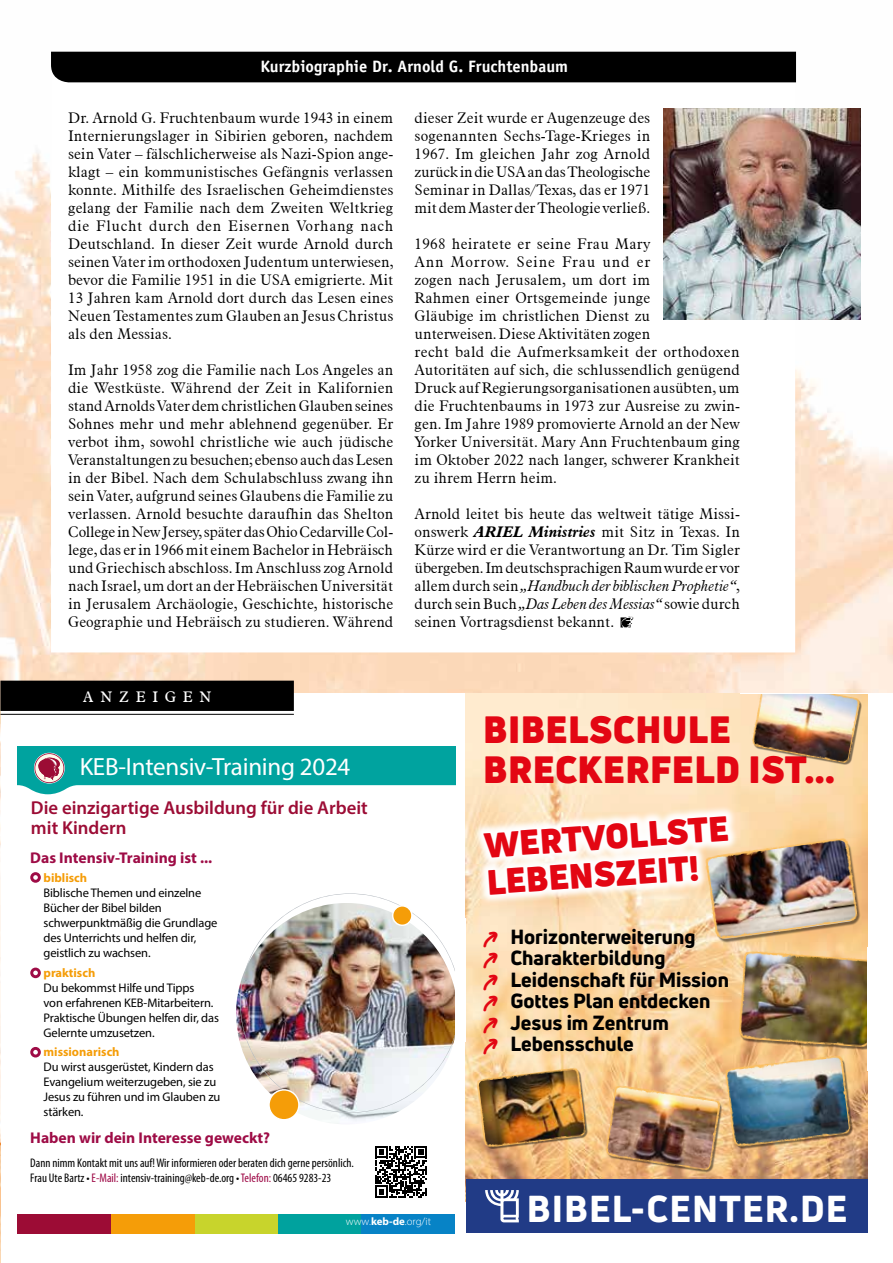
<style>
.page{position:relative;width:893px;height:1263px;background:#fff}
.page>*{position:absolute;margin:0;border:0;box-sizing:border-box;transform-origin:0 0}
.t1{font:900 37.2px/40px "Uni Neue";letter-spacing:.01em;color:#e30613}
.t2{font:800 36.75px "Uni Neue";letter-spacing:.03em;color:#fff}
.t3{font:900 34.35px/37.2px "Uni Neue";color:#e30613}
.t4{font:24.9px "Myriad Pro";letter-spacing:-.01em;color:#fff}
.t5{font:800 20.1px/21.5px "Uni Neue";color:#000}
.t6{font:600 18.75px/20.2px "Myriad Pro";color:#9c0c35}
.t7{font:700 16.5px "Officina Sans";color:#fff}
.t8{font:700 15.6px "Myriad Pro";color:#9e0c46}
.t9{font:300 15px/18px "Aldine 721 BT";color:#000;text-align:justify}
.t10{font:15px "Aldine 721 BT";letter-spacing:.45em;color:#fff}
.t11{font:12.45px/15px "Myriad Pro";letter-spacing:-.01em;color:#000}
.t12{font:condensed 12.45px/15px "Myriad Pro";color:#000}
.t13{font:700 12.45px "Myriad Pro";color:#f59d08}
.t14{font:300 10.8px "Myriad Pro";color:#fff}
.s1{font-weight:700;font-style:italic}
.s2{font-style:italic}
.s3{color:#9d0745}
.s4{font-weight:700}
.s5{font-family:"Peax Webdesignarrows";font-weight:400;color:#e30613}
</style>
<div class="page">
<img style="left:0;top:51px;width:893px;height:1212px">
<div style="left:1px;top:693px;width:892px;height:570px;background:#fff"></div>
<div style="left:51px;top:72px;width:744px;height:580px;background:#fff"></div>
<div style="left:51px;top:52px;width:745px;height:30px;background:#000"></div>
<svg style="left:620px;top:617px;width:14px;height:11px"></svg>
<img style="left:663px;top:109px;width:197px;height:210px">
<img style="left:466px;top:693px;width:401px;height:486px">
<div style="left:466px;top:1179px;width:401px;height:54px;background:#213b86"></div>
<svg style="left:485px;top:1190px;width:34px;height:32px"></svg>
<img style="left:748px;top:694px;width:119px;height:74px">
<img style="left:721px;top:1051px;width:139px;height:100px">
<img style="left:474px;top:1064px;width:118px;height:87px">
<img style="left:701px;top:834px;width:165px;height:110px">
<img style="left:601px;top:1082px;width:123px;height:93px">
<svg style="left:472px;top:804px;width:271px;height:103px"></svg>
<img style="left:734px;top:947px;width:133px;height:104px">
<hr style="left:740px;top:693px;width:127px;height:1px;background:#fff">
<div style="left:30px;top:872px;width:11px;height:11px;border:3px solid #9e0c46;border-radius:50%"></div>
<div style="left:30px;top:967px;width:11px;height:11px;border:3px solid #9e0c46;border-radius:50%"></div>
<div style="left:30px;top:1047px;width:11px;height:10px;border:3px solid #9e0c46;border-radius:50%"></div>
<img style="left:294px;top:971px;width:161px;height:139px">
<img style="left:247px;top:893px;width:208px;height:78px">
<img style="left:240px;top:964px;width:54px;height:131px">
<img style="left:401px;top:1034px;width:54px;height:66px">
<img style="left:297px;top:1097px;width:104px;height:16px">
<div style="left:269px;top:1090px;width:30px;height:30px;background:#f59d08;border-radius:50%"></div>
<div style="left:268px;top:1089px;width:32px;height:31px;border:1px solid #fff;border-radius:50%"></div>
<svg style="left:393px;top:906px;width:19px;height:19px"></svg>
<div style="left:392px;top:905px;width:21px;height:21px;border:1px solid #fff;border-radius:50%"></div>
<svg style="left:17px;top:747px;width:438px;height:47px"></svg>
<svg style="left:375px;top:1146px;width:52px;height:52px"></svg>
<div style="left:17px;top:1214px;width:94px;height:19px;background:#9c0c35"></div>
<div style="left:361px;top:1214px;width:94px;height:19px;background:#0783c6"></div>
<div style="left:278px;top:1214px;width:83px;height:19px;background:#00a29e"></div>
<div style="left:194px;top:1214px;width:84px;height:19px;background:#c8d42c"></div>
<div style="left:111px;top:1214px;width:83px;height:19px;background:#f59d08"></div>
<div style="left:1px;top:681px;width:292px;height:29px;background:#000"></div>
<div style="left:0;top:681px;width:294px;height:30px;border:2px solid #000"></div>
<hr style="left:0;top:714px;width:294px;height:1px;background:#000">
<p class="t7" style="left:260px;top:56px;width:309px">Kurzbiographie Dr. Arnold G. Fruchtenbaum</p>
<p class="t9" style="left:68px;top:109px;width:327px">Dr. Arnold G. Fruchtenbaum wurde 1943 in einem Internierungslager in Sibirien geboren, nachdem sein Vater – fälschlicherweise als Nazi-Spion ange&shy;klagt – ein kommunistisches Gefängnis verlassen konnte. Mithilfe des Israelischen Geheimdienstes gelang der Familie nach dem Zweiten Weltkrieg die Flucht durch den Eisernen Vorhang nach Deutschland. In dieser Zeit wurde Arnold durch seinen Vater im orthodoxen Judentum unterwiesen, bevor die Familie 1951 in die USA emigrierte. Mit 13 Jahren kam Arnold dort durch das Lesen eines Neuen Testamentes zum Glauben an Jesus Christus als den Messias.</p>
<p class="t9" style="left:68px;top:361px;width:327px">Im Jahr 1958 zog die Familie nach Los Angeles an die Westküste. Während der Zeit in Kalifornien stand Arnolds Vater dem christlichen Glauben seines Sohnes mehr und mehr ablehnend gegenüber. Er verbot ihm, sowohl christliche wie auch jüdische Veranstaltungen zu besuchen; ebenso auch das Lesen in der Bibel. Nach dem Schulabschluss zwang ihn sein Vater, aufgrund seines Glaubens die Familie zu verlassen. Arnold besuchte daraufhin das Shelton College in New Jersey, später das Ohio Cedarville Col&shy;lege, das er in 1966 mit einem Bachelor in Hebräisch und Griechisch abschloss. Im Anschluss zog Arnold nach Israel, um dort an der Hebräischen Universität in Jerusalem Archäologie, Geschichte, historische Geographie und Hebräisch zu studieren. Während</p>
<p class="t9" style="left:415px;top:109px;width:237px">dieser Zeit wurde er Augenzeuge des sogenannten Sechs-Tage-Krieges in 1967. Im gleichen Jahr zog Arnold zurück in die USA an das Theologische Seminar in Dallas/Texas, das er 1971 mit dem Master der Theologie verließ.</p>
<p class="t9" style="left:415px;top:235px;width:327px;text-align:left">1968 heiratete er seine Frau Mary<br>Ann Morrow. Seine Frau und er<br>zogen nach Jerusalem, um dort im<br>Rahmen einer Ortsgemeinde junge<br>Gläubige im christlichen Dienst zu<br>unterweisen. Diese Aktivitäten zogen<br>recht bald die Aufmerksamkeit der orthodoxen Autoritäten auf sich, die schlussendlich genügend Druck auf Regierungsorganisationen ausübten, um die Fruchtenbaums in 1973 zur Ausreise zu zwin&shy;gen. Im Jahre 1989 promovierte Arnold an der New Yorker Universität. Mary Ann Fruchtenbaum ging im Oktober 2022 nach langer, schwerer Krankheit zu ihrem Herrn heim.</p>
<p class="t9" style="left:415px;top:505px;width:327px">Arnold leitet bis heute das weltweit tätige Missi&shy;onswerk <span class="s1">ARIEL Ministries</span> mit Sitz in Texas. In Kürze wird er die Verantwortung an Dr. Tim Sigler übergeben. Im deutschsprachigen Raum wurde er vor allem durch sein <span class="s2">„Handbuch der biblischen Prophetie“</span>, durch sein Buch <span class="s2">„Das Leben des Messias“</span> sowie durch seinen Vortragsdienst bekannt.</p>
<p class="t10" style="left:83px;top:687px;width:130px">ANZEIGEN</p>
<h3 class="t4" style="left:80px;top:751px;width:272px">KEB-Intensiv-Training 2024</h3>
<p class="t6" style="left:31px;top:797px;width:338px">Die einzigartige Ausbildung für die Arbeit mit Kindern</p>
<p class="t8" style="left:30px;top:847px;width:183px">Das Intensiv-Training ist ...</p>
<p class="t13" style="left:44px;top:870px;width:45px">biblisch</p>
<p class="t11" style="left:44px;top:885px;width:175px">Biblische Themen und einzelne<br>Bücher der Bibel bilden schwerpunktmäßig die Grundlage des Unterrichts und helfen dir, geistlich zu wachsen.</p>
<p class="t13" style="left:44px;top:964px;width:53px">praktisch</p>
<p class="t11" style="left:44px;top:980px;width:177px">Du bekommst Hilfe und Tipps<br>von erfahrenen KEB-Mitarbeitern.<br>Praktische Übungen helfen dir, das<br>Gelernte umzusetzen.</p>
<p class="t13" style="left:44px;top:1044px;width:78px">missionarisch</p>
<p class="t11" style="left:44px;top:1059px;width:178px">Du wirst ausgerüstet, Kindern das<br>Evangelium weiterzugeben, sie zu<br>Jesus zu führen und im Glauben zu stärken.</p>
<p class="t8" style="left:30px;top:1128px;width:241px">Haben wir dein Interesse geweckt?</p>
<p class="t12" style="left:30px;top:1156px;width:325px">Dann nimm Kontakt mit uns auf! Wir informieren oder beraten dich gerne persönlich.<br>Frau Ute Bartz • <span class="s3">E-Mail:</span> intensiv-training@keb-de.org • <span class="s3">Telefon:</span> 06465 9283-23</p>
<p class="t14" style="left:346px;top:1215px;width:87px">www.<span class="s4">keb-de</span>.org/it</p>
<h1 class="t1" style="left:483px;top:709px;width:353px">BIBELSCHULE<br>BRECKERFELD IST…</h1>
<h3 class="t3" style="left:483px;top:826px;width:247px;rotate:-4deg">WERTVOLLSTE<br>LEBENSZEIT!</h3>
<h3 class="t5" style="left:483px;top:925px;width:247px"><span class="s5">V</span> Horizonterweiterung<br><span class="s5">V</span> Charakterbildung<br><span class="s5">V</span> Leidenschaft für Mission<br><span class="s5">V</span> Gottes Plan entdecken<br><span class="s5">V</span> Jesus im Zentrum<br><span class="s5">V</span> Lebensschule</h3>
<h2 class="t2" style="left:527px;top:1184px;width:322px">BIBEL-CENTER.DE</h2>
</div>
